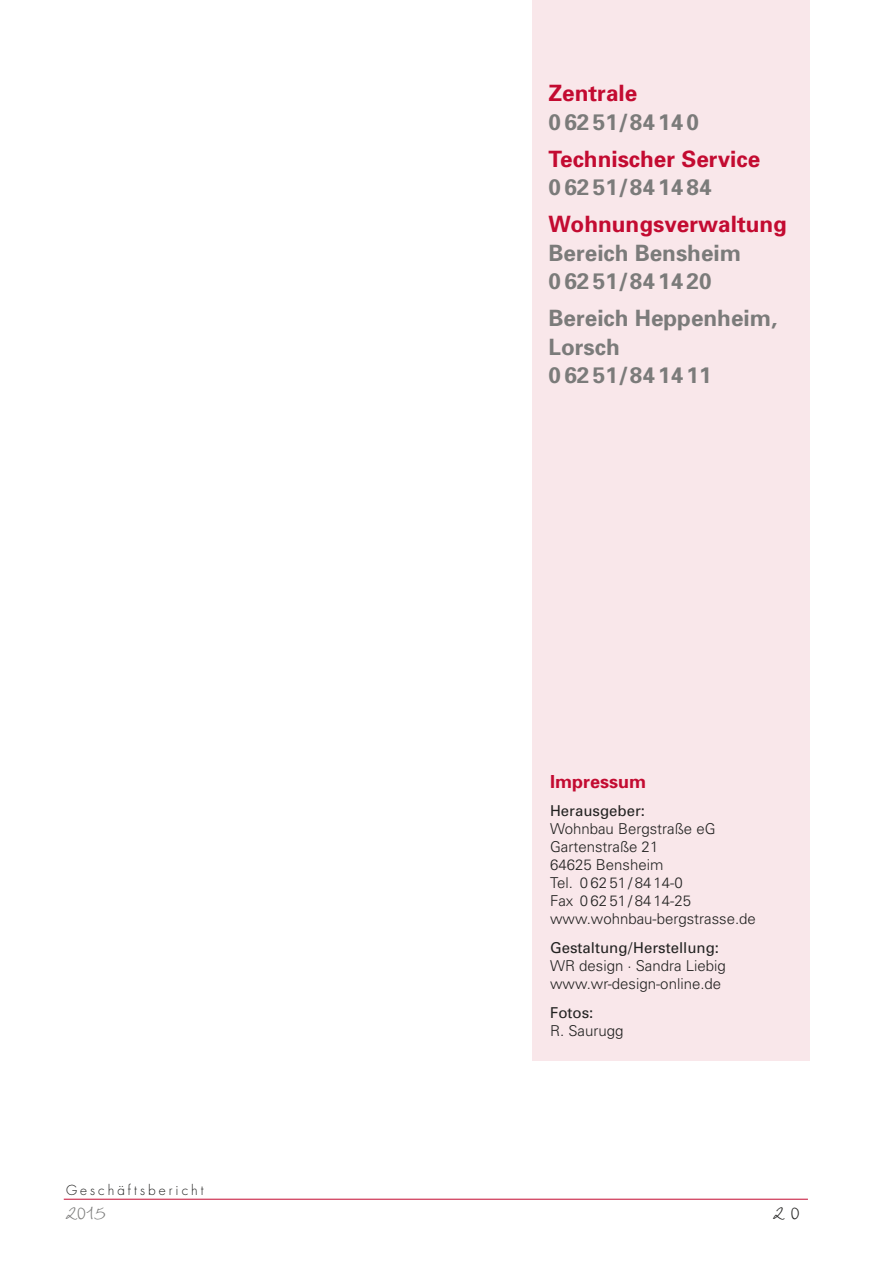
<style>
.page{position:relative;width:893px;height:1263px;background:#fff}
.page>*{position:absolute;margin:0;border:0;box-sizing:border-box;transform-origin:0 0}
.t1{font:27px "Wiesbaden Swing";color:#7b7b7a}
.t2{font:27px "Wiesbaden Swing";color:#222221}
.t3{font:700 22.5px/28.5px "Univers";color:#7b7b7a}
.t4{font:700 22.5px "Univers";color:#c30b31}
.t5{font:700 22.5px "Univers";letter-spacing:.075em;color:#7b7b7a}
.t6{font:700 18px "Univers";color:#c30b31}
.t7{font:300 15px/18px "Univers";color:#222221}
.t8{font:15px "Univers";color:#222221}
.t9{font:300 13.5px "Futura";letter-spacing:.225em;color:#222221}
</style>
<div class="page">
<hr style="left:64px;top:1199px;width:744px;height:1px;background:#c30b31">
<div style="left:532px;top:0;width:278px;height:1060px;background:#f9e7ea"></div>
<h2 class="t4" style="left:549px;top:85px;width:90px">Zentrale</h2>
<h2 class="t5" style="left:549px;top:114px;width:152px">06251/84140</h2>
<h2 class="t4" style="left:549px;top:151px;width:213px">Technischer Service</h2>
<h2 class="t3" style="left:549px;top:175px;width:165px">0 62 51/84 14 84</h2>
<h2 class="t4" style="left:549px;top:216px;width:240px">Wohnungsverwaltung</h2>
<h2 class="t3" style="left:549px;top:241px;width:194px">Bereich Bensheim<br>0 62 51/84 14 20</h2>
<h2 class="t3" style="left:549px;top:306px;width:230px">Bereich Heppenheim,<br>Lorsch<br>0 62 51/84 14 11</h2>
<p class="t6" style="left:550px;top:775px;width:97px">Impressum</p>
<p class="t8" style="left:550px;top:805px;width:97px">Herausgeber:</p>
<p class="t7" style="left:550px;top:821px;width:207px">Wohnbau Bergstraße eG<br>Gartenstraße 21<br>64625 Bensheim<br>Tel. 0 62 51 / 84 14-0<br>Fax 0 62 51 / 84 14-25 www.wohnbau-bergstrasse.de</p>
<p class="t8" style="left:550px;top:942px;width:170px">Gestaltung/Herstellung:</p>
<p class="t7" style="left:550px;top:958px;width:177px">WR design · Sandra Liebig www.wr-design-online.de</p>
<p class="t8" style="left:550px;top:1007px;width:45px">Fotos:</p>
<p class="t7" style="left:550px;top:1023px;width:75px">R. Saurugg</p>
<p class="t9" style="left:66px;top:1184px;width:139px">Geschäftsbericht</p>
<h1 class="t1" style="left:66px;top:1193px;width:41px">2015</h1>
<h1 class="t2" style="left:773px;top:1193px;width:28px">20</h1>
</div>
